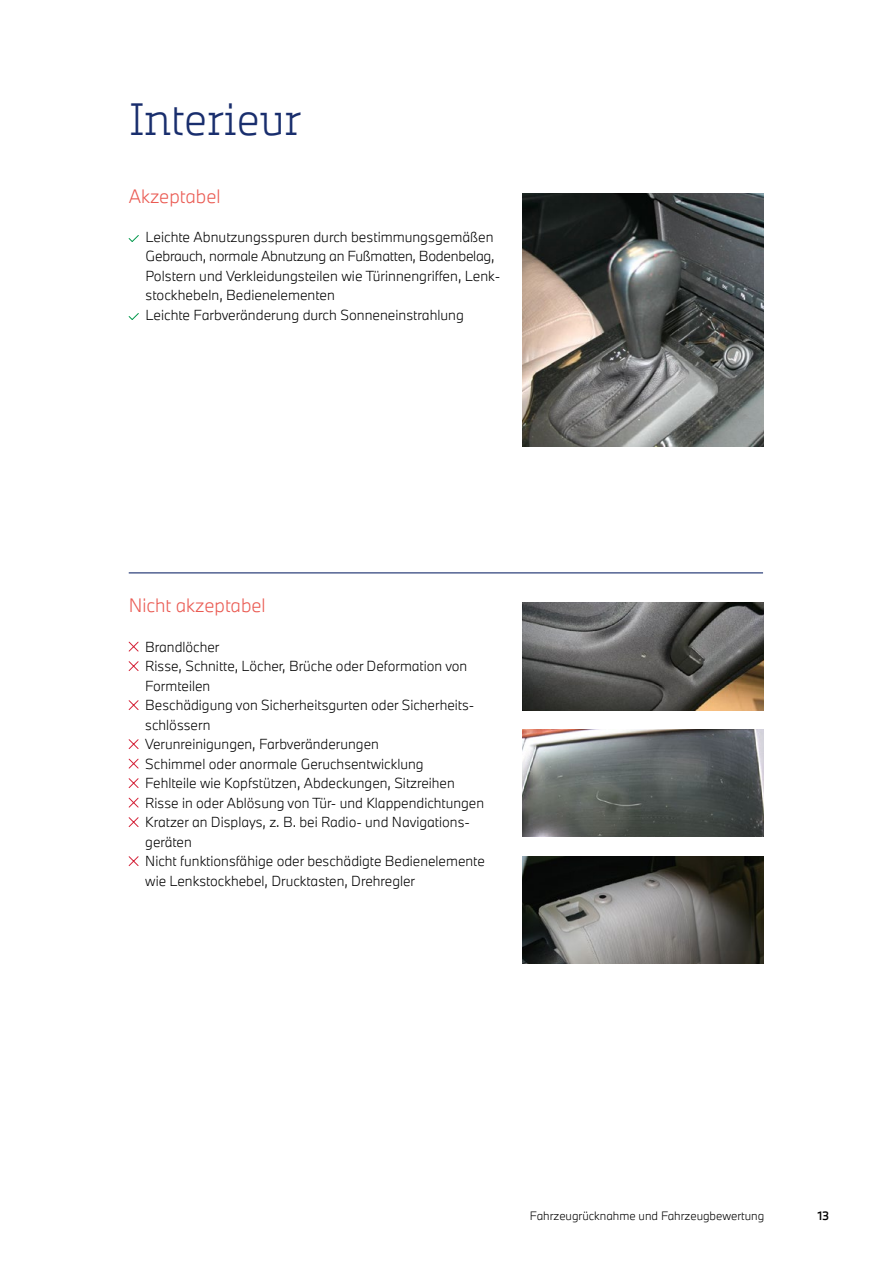
<style>
.page{position:relative;width:893px;height:1263px;background:#fff}
.page>*{position:absolute;margin:0;border:0;box-sizing:border-box;transform-origin:0 0}
.t1{font:300 42px "Alphabet Slab Pro";color:#192e6d}
.t2{font:300 18px "Alphabet Sans Pro";color:#ea5a52}
.t3{font:300 13.5px/19.5px "Alphabet Sans Pro";color:#000}
.t4{font:300 11.25px "Alphabet Sans Pro";color:#000}
.t5{font:500 11.25px "Alphabet Sans Pro";color:#000}
</style>
<div class="page">
<img style="left:523px;top:193px;width:241px;height:254px">
<hr style="left:129px;top:572px;width:634px;height:1px;background:#192e6d">
<img style="left:523px;top:856px;width:241px;height:107px">
<img style="left:523px;top:729px;width:241px;height:108px">
<img style="left:523px;top:603px;width:241px;height:107px">
<svg style="left:128px;top:235px;width:11px;height:7px"></svg>
<svg style="left:128px;top:313px;width:11px;height:7px"></svg>
<svg style="left:128px;top:641px;width:11px;height:11px"></svg>
<svg style="left:128px;top:661px;width:11px;height:10px"></svg>
<svg style="left:128px;top:700px;width:11px;height:10px"></svg>
<svg style="left:128px;top:739px;width:11px;height:10px"></svg>
<svg style="left:128px;top:758px;width:11px;height:11px"></svg>
<svg style="left:128px;top:778px;width:11px;height:10px"></svg>
<svg style="left:128px;top:797px;width:11px;height:11px"></svg>
<svg style="left:128px;top:817px;width:11px;height:10px"></svg>
<svg style="left:128px;top:856px;width:11px;height:10px"></svg>
<h1 class="t1" style="left:129px;top:90px;width:174px">Interieur</h1>
<h2 class="t2" style="left:129px;top:184px;width:93px">Akzeptabel</h2>
<p class="t3" style="left:146px;top:227px;width:356px">Leichte Abnutzungsspuren durch bestimmungsgemäßen Gebrauch, normale Abnutzung an Fußmatten, Bodenbelag, Polstern und Verkleidungsteilen wie Türinnengriffen, Lenk&shy;stockhebeln, Bedienelementen<br>Leichte Farbveränderung durch Sonneneinstrahlung</p>
<h2 class="t2" style="left:129px;top:593px;width:138px">Nicht akzeptabel</h2>
<p class="t3" style="left:145px;top:636px;width:341px">Brandlöcher<br>Risse, Schnitte, Löcher, Brüche oder Deformation von Formteilen<br>Beschädigung von Sicherheitsgurten oder Sicherheits&shy;schlössern<br>Verunreinigungen, Farbveränderungen<br>Schimmel oder anormale Geruchsentwicklung<br>Fehlteile wie Kopfstützen, Abdeckungen, Sitzreihen Risse in oder Ablösung von Tür- und Klappendichtungen Kratzer an Displays, z. B. bei Radio- und Navigations&shy;geräten<br>Nicht funktionsfähige oder beschädigte Bedienelemente wie Lenkstockhebel, Drucktasten, Drehregler</p>
<p class="t4" style="left:530px;top:1208px;width:236px">Fahrzeugrücknahme und Fahrzeugbewertung</p>
<p class="t5" style="left:818px;top:1208px;width:13px">13</p>
</div>
